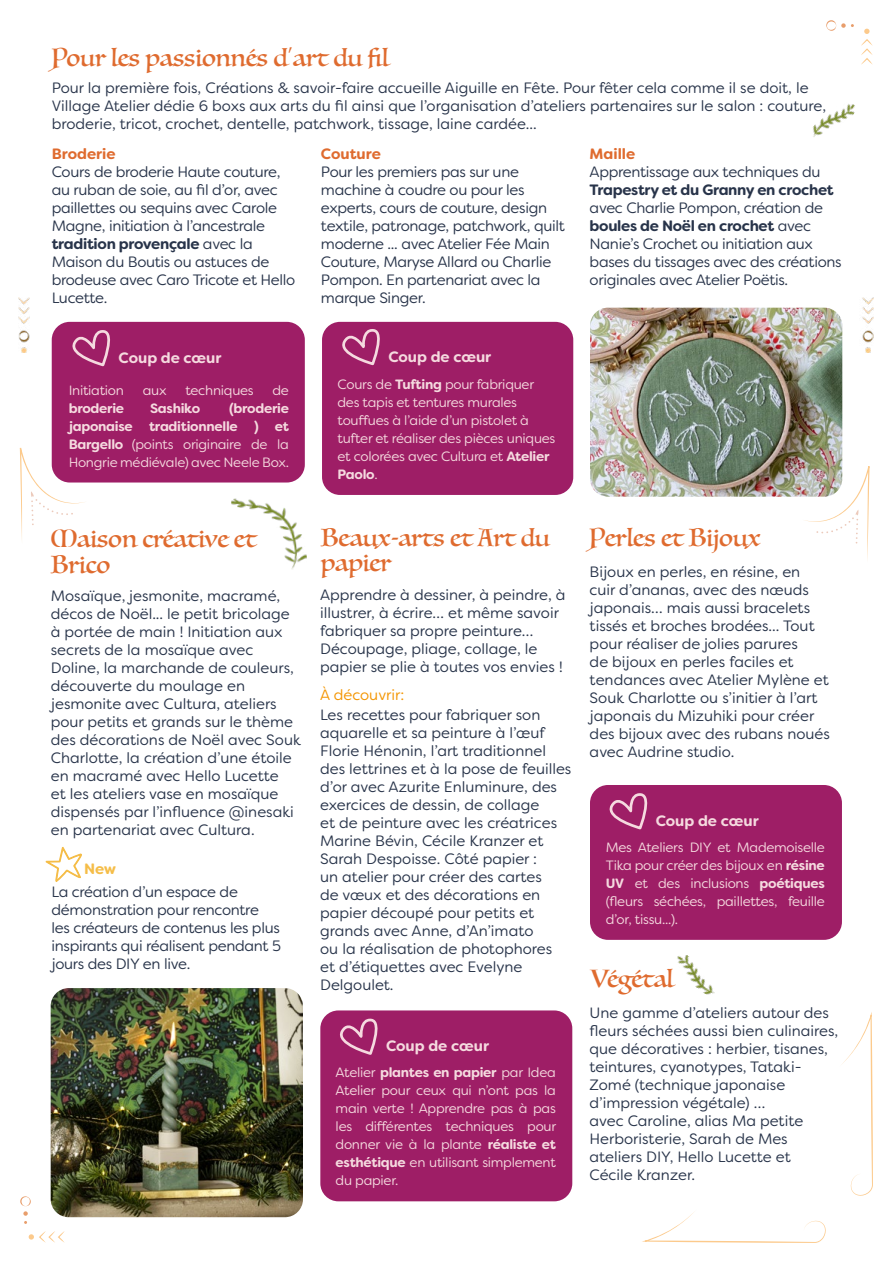
<style>
.page{position:relative;width:893px;height:1263px;background:#fff}
.page>*{position:absolute;margin:0;border:0;box-sizing:border-box;transform-origin:0 0}
.t1{font:24px/25.5px "Luminari";color:#df6b2f}
.t2{font:15px/18px "Filson Soft";color:#28344a}
.t3{font:15px/18px "Filson Soft";letter-spacing:-.02em;color:#28344a}
.t4{font:700 15px "Filson Soft";color:#f5dadf}
.t5{font:700 15px "Filson Soft";letter-spacing:-.02em;color:#28344a}
.t6{font:700 15px "Filson Soft";color:#df6b2f}
.t7{font:15px "Filson Soft";color:#f49500}
.t8{font:700 15px "Filson Soft";color:#f5bd48}
.t9{font:13.5px/18px "Filson Soft";letter-spacing:-.02em;color:#f5dadf;text-align:justify}
.t10{font:700 13.5px "Filson Soft";letter-spacing:-.02em;color:#f5dadf}
.s1{font-weight:700}
</style>
<div class="page">
<img style="left:19px;top:298px;width:855px;height:54px">
<svg style="left:20px;top:448px;width:67px;height:91px"></svg>
<img style="left:813px;top:104px;width:42px;height:33px">
<img style="left:677px;top:955px;width:38px;height:40px">
<div style="left:322px;top:322px;width:251px;height:173px;background:#9e1e66;border-radius:18px"></div>
<div style="left:52px;top:322px;width:253px;height:160px;background:#9e1e66;border-radius:18px"></div>
<div style="left:320px;top:1010px;width:252px;height:191px;background:#9e1e66;border-radius:18px"></div>
<div style="left:590px;top:785px;width:252px;height:155px;background:#9e1e66;border-radius:18px"></div>
<svg style="left:861px;top:29px;width:12px;height:36px"></svg>
<svg style="left:826px;top:20px;width:28px;height:11px"></svg>
<img style="left:590px;top:308px;width:252px;height:189px">
<img style="left:51px;top:988px;width:252px;height:229px">
<svg style="left:29px;top:1231px;width:36px;height:12px"></svg>
<svg style="left:20px;top:1196px;width:11px;height:28px"></svg>
<svg style="left:802px;top:466px;width:67px;height:93px"></svg>
<svg style="left:842px;top:1012px;width:31px;height:184px"></svg>
<svg style="left:642px;top:1212px;width:184px;height:31px"></svg>
<svg style="left:45px;top:847px;width:37px;height:35px"></svg>
<svg style="left:342px;top:329px;width:38px;height:37px"></svg>
<svg style="left:72px;top:330px;width:38px;height:37px"></svg>
<svg style="left:340px;top:1018px;width:38px;height:37px"></svg>
<svg style="left:609px;top:793px;width:39px;height:37px"></svg>
<img style="left:231px;top:498px;width:76px;height:72px">
<h1 class="t1" style="left:52px;top:45px;width:338px">Pour les passionnés d’art du fil</h1>
<p class="t2" style="left:52px;top:78px;width:776px">Pour la première fois, Créations &amp; savoir-faire accueille Aiguille en Fête. Pour fêter cela comme il se doit, le<br>Village Atelier dédie 6 boxs aux arts du fil ainsi que l’organisation d’ateliers partenaires sur le salon : couture, broderie, tricot, crochet, dentelle, patchwork, tissage, laine cardée...</p>
<p class="t6" style="left:52px;top:144px;width:65px">Broderie</p>
<p class="t6" style="left:321px;top:144px;width:61px">Couture</p>
<p class="t6" style="left:590px;top:144px;width:47px">Maille</p>
<p class="t3" style="left:52px;top:163px;width:245px">Cours de broderie Haute couture, au ruban de soie, au fil d’or, avec paillettes ou sequins avec Carole<br>Magne, initiation à l’ancestrale <span class="s1">tradition provençale</span> avec la<br>Maison du Boutis ou astuces de brodeuse avec Caro Tricote et Hello<br>Lucette.</p>
<p class="t3" style="left:590px;top:163px;width:232px">Apprentissage aux techniques du</p>
<p class="t3" style="left:321px;top:163px;width:245px">Pour les premiers pas sur une machine à coudre ou pour les experts, cours de couture, design textile, patronage, patchwork, quilt moderne ... avec Atelier Fée Main<br>Couture, Maryse Allard ou Charlie<br>Pompon. En partenariat avec la marque Singer.</p>
<p class="t5" style="left:590px;top:180px;width:246px">Trapestry et du Granny en crochet</p>
<p class="t3" style="left:590px;top:199px;width:254px">avec Charlie Pompon, création de <span class="s1">boules de Noël en crochet</span> avec Nanie’s Crochet ou initiation aux bases du tissages avec des créations originales avec Atelier Poëtis.</p>
<p class="t4" style="left:119px;top:348px;width:104px">Coup de cœur</p>
<p class="t4" style="left:388px;top:347px;width:104px">Coup de cœur</p>
<p class="t9" style="left:69px;top:381px;width:57px">Initiation</p>
<p class="t9" style="left:143px;top:381px;width:25px">aux</p>
<p class="t9" style="left:185px;top:381px;width:70px">techniques</p>
<p class="t9" style="left:272px;top:381px;width:18px">de</p>
<p class="t10" style="left:69px;top:399px;width:57px">broderie</p>
<p class="t10" style="left:150px;top:399px;width:52px">Sashiko</p>
<p class="t9" style="left:69px;top:399px;width:222px;text-indent:160px"><span class="s1">(broderie japonaise traditionnelle ) et Bargello</span> (points originaire de la Hongrie médiévale) avec Neele Box.</p>
<p class="t9" style="left:338px;top:375px;width:219px;text-align:left">Cours de <span class="s1">Tufting</span> pour fabriquer des tapis et tentures murales touffues à l’aide d’un pistolet à tufter et réaliser des pièces uniques et colorées avec Cultura et <span class="s1">Atelier<br>Paolo</span>.</p>
<h1 class="t1" style="left:321px;top:525px;width:230px">Beaux-arts et Art du papier</h1>
<h1 class="t1" style="left:51px;top:526px;width:207px">Maison créative et</h1>
<h1 class="t1" style="left:590px;top:525px;width:172px">Perles et Bijoux</h1>
<h1 class="t1" style="left:51px;top:552px;width:61px">Brico</h1>
<p class="t2" style="left:590px;top:562px;width:242px">Bijoux en perles, en résine, en cuir d’ananas, avec des nœuds japonais… mais aussi bracelets tissés et broches brodées... Tout pour réaliser de jolies parures<br>de bijoux en perles faciles et tendances avec Atelier Mylène et<br>Souk Charlotte ou s’initier à l’art japonais du Mizuhiki pour créer des bijoux avec des rubans noués avec Audrine studio.</p>
<p class="t2" style="left:51px;top:587px;width:252px">Mosaïque, jesmonite, macramé, décos de Noël... le petit bricolage à portée de main ! Initiation aux secrets de la mosaïque avec<br>Doline, la marchande de couleurs, découverte du moulage en jesmonite avec Cultura, ateliers pour petits et grands sur le thème des décorations de Noël avec Souk<br>Charlotte, la création d’une étoile en macramé avec Hello Lucette<br>et les ateliers vase en mosaïque dispensés par l’influence @inesaki en partenariat avec Cultura.</p>
<p class="t2" style="left:320px;top:585px;width:247px">Apprendre à dessiner, à peindre, à illustrer, à écrire… et même savoir fabriquer sa propre peinture… Découpage, pliage, collage, le papier se plie à toutes vos envies !</p>
<p class="t7" style="left:320px;top:685px;width:86px">À découvrir:</p>
<p class="t2" style="left:320px;top:706px;width:253px">Les recettes pour fabriquer son aquarelle et sa peinture à l’œuf<br>Florie Hénonin, l’art traditionnel des lettrines et à la pose de feuilles d’or avec Azurite Enluminure, des exercices de dessin, de collage<br>et de peinture avec les créatrices<br>Marine Bévin, Cécile Kranzer et<br>Sarah Despoisse. Côté papier :<br>un atelier pour créer des cartes<br>de vœux et des décorations en papier découpé pour petits et grands avec Anne, d’An’imato<br>ou la réalisation de photophores<br>et d’étiquettes avec Evelyne<br>Delgoulet.</p>
<p class="t4" style="left:656px;top:811px;width:104px">Coup de cœur</p>
<p class="t9" style="left:606px;top:838px;width:220px">Mes Ateliers DIY et Mademoiselle Tika pour créer des bijoux en <span class="s1">résine UV</span> et des inclusions <span class="s1">poétiques </span>(fleurs séchées, paillettes, feuille d’or, tissu...).</p>
<p class="t8" style="left:84px;top:859px;width:34px">New</p>
<p class="t3" style="left:52px;top:882px;width:231px">La création d’un espace de démonstration pour rencontre les créateurs de contenus les plus inspirants qui réalisent pendant 5 jours des DIY en live.</p>
<h1 class="t1" style="left:590px;top:966px;width:85px">Végétal</h1>
<p class="t4" style="left:386px;top:1036px;width:104px">Coup de cœur</p>
<p class="t9" style="left:336px;top:1063px;width:222px">Atelier <span class="s1">plantes en papier</span> par Idea Atelier pour ceux qui n’ont pas la main verte ! Apprendre pas à pas les différentes techniques pour donner vie à la plante <span class="s1">réaliste et esthétique</span> en utilisant simplement du papier.</p>
<p class="t2" style="left:589px;top:1004px;width:250px">Une gamme d’ateliers autour des fleurs séchées aussi bien culinaires, que décoratives : herbier, tisanes, teintures, cyanotypes, Tataki-<br>Zomé (technique japonaise d’impression végétale) …<br>avec Caroline, alias Ma petite<br>Herboristerie, Sarah de Mes ateliers DIY, Hello Lucette et<br>Cécile Kranzer.</p>
</div>
